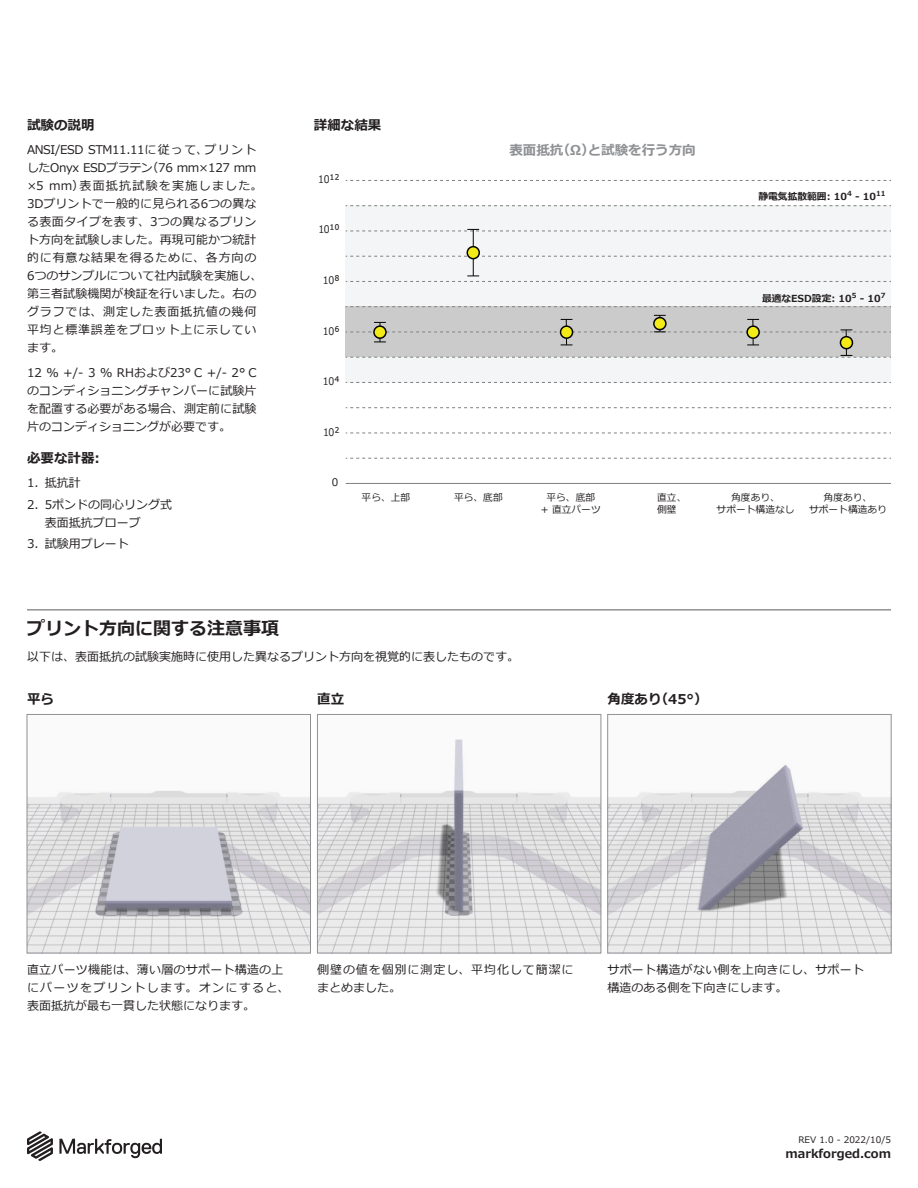
<style>
.page{position:relative;width:918px;height:1188px;background:#fff}
.page>*{position:absolute;margin:0;border:0;box-sizing:border-box;transform-origin:0 0}
.Section_Header{font:700 18px "Meiryo";color:#231f20}
.Subhead{font:700 13.5px "Meiryo";color:#231f20}
.Subhead-2{font:700 13.5px "Meiryo";color:#8f9194}
.Body{font:12px/18px "Meiryo";letter-spacing:.005em;color:#231f20}
.Body-2{font:12px/18px "Meiryo";letter-spacing:.075em;color:#231f20}
.t1{font:700 12px "Meiryo";color:#231f20}
.t2{font:10.5px "Meiryo";letter-spacing:-.03em;color:#231f20;scale:.9 1}
.t3{font:10.5px "Meiryo";letter-spacing:-.03em;color:#231f20}
.t4{font:9.75px/12px "Meiryo";color:#231f20;text-align:center}
.t5{font:700 9.75px "Meiryo";color:#231f20}
.t6{font:9px "Meiryo";color:#231f20}
.s1{font-size:12px}
</style>
<div class="page">
<div style="left:346px;top:205px;width:545px;height:177px;background:#f4f5f6"></div>
<div style="left:346px;top:307px;width:545px;height:50px;background:#cbcbcb"></div>
<hr style="left:346px;top:483px;width:545px;height:1px;background:#808180">
<svg style="left:346px;top:433px;width:545px;height:1px"></svg>
<svg style="left:346px;top:382px;width:545px;height:1px"></svg>
<svg style="left:346px;top:180px;width:545px;height:1px"></svg>
<svg style="left:346px;top:205px;width:545px;height:1px"></svg>
<svg style="left:346px;top:256px;width:545px;height:1px"></svg>
<svg style="left:346px;top:306px;width:545px;height:1px"></svg>
<svg style="left:346px;top:407px;width:545px;height:1px"></svg>
<svg style="left:346px;top:458px;width:545px;height:1px"></svg>
<svg style="left:346px;top:229px;width:545px;height:3px"></svg>
<svg style="left:346px;top:276px;width:545px;height:6px"></svg>
<hr style="left:473px;top:229px;width:1px;height:47px;background:#040503">
<div style="left:467px;top:247px;width:12px;height:12px;background:#f2eb17;border-radius:50%"></div>
<div style="left:467px;top:246px;width:13px;height:13px;border:2px solid #040503;border-radius:50%"></div>
<svg style="left:346px;top:315px;width:545px;height:43px"></svg>
<div style="left:654px;top:318px;width:12px;height:12px;background:#f2eb17;border-radius:50%"></div>
<div style="left:653px;top:317px;width:14px;height:13px;border:2px solid #040503;border-radius:50%"></div>
<hr style="left:27px;top:609px;width:864px;height:2px;background:#8f9194">
<img style="left:29px;top:790px;width:280px;height:161px">
<div style="left:27px;top:714px;width:284px;height:239px;border:1px solid #8f9194"></div>
<img style="left:319px;top:739px;width:280px;height:212px">
<div style="left:317px;top:714px;width:284px;height:239px;border:1px solid #8f9194"></div>
<img style="left:610px;top:764px;width:279px;height:187px">
<div style="left:608px;top:714px;width:283px;height:239px;border:1px solid #8f9194"></div>
<svg style="left:27px;top:1131px;width:135px;height:30px"></svg>
<p class="Subhead" style="left:27px;top:116px;width:69px">試験の説明</p>
<p class="Body" style="left:27px;top:141px;width:237px">ANSI/ESD STM11.11に従って、プリントしたOnyx ESDプラテン（76 mm×127 mm ×5 mm）表面抵抗試験を実施しました。<br>3Dプリントで一般的に見られる6つの異なる表面タイプを表す、3つの異なるプリント方向を試験しました。再現可能かつ統計的に有意な結果を得るために、各方向の<br>6つのサンプルについて社内試験を実施し、第三者試験機関が検証を行いました。右のグラフでは、測定した表面抵抗値の幾何平均と標準誤差をプロット上に示しています。</p>
<p class="Body" style="left:27px;top:364px;width:231px;text-align:justify">12 % +/- 3 % RHおよび23° C +/- 2° Cのコンディショニングチャンバーに試験片を配置する必要がある場合、測定前に試験片のコンディショニングが必要です。</p>
<p class="Subhead" style="left:27px;top:449px;width:74px">必要な計器:</p>
<p class="Body" style="left:27px;top:474px;width:55px">1. 抵抗計</p>
<p class="Body" style="left:45px;top:496px;width:129px;text-indent:-18px">2. 5ポンドの同心リング式表面抵抗プローブ</p>
<p class="Body" style="left:27px;top:535px;width:103px">3. 試験用プレート</p>
<p class="Subhead" style="left:314px;top:116px;width:69px">詳細な結果</p>
<p class="t2" style="left:318px;top:172px;width:25px">10<span class="s1">¹²</span></p>
<p class="t2" style="left:318px;top:222px;width:25px">10<span class="s1">¹⁰</span></p>
<p class="t2" style="left:323px;top:273px;width:20px">10<span class="s1">⁸</span></p>
<p class="t2" style="left:323px;top:323px;width:20px">10<span class="s1">⁶</span></p>
<p class="t2" style="left:323px;top:374px;width:20px">10<span class="s1">⁴</span></p>
<p class="t2" style="left:323px;top:425px;width:20px">10<span class="s1">²</span></p>
<p class="t3" style="left:332px;top:475px;width:8px">0</p>
<p class="Subhead-2" style="left:509px;top:141px;width:188px">表面抵抗（Ω）と試験を行う方向</p>
<p class="t5" style="left:758px;top:190px;width:129px">静電気拡散範囲: 10<sup>4</sup> - 10<sup>11</sup></p>
<p class="t5" style="left:762px;top:292px;width:125px">最適なESD設定: 10<sup>5</sup> - 10<sup>7</sup></p>
<p class="t4" style="left:362px;top:492px;width:50px">平ら、上部</p>
<p class="t4" style="left:454px;top:492px;width:50px">平ら、底部</p>
<p class="t4" style="left:541px;top:492px;width:61px">平ら、底部<br>+ 直立パーツ</p>
<p class="t4" style="left:657px;top:492px;width:31px;text-align:left">直立、側壁</p>
<p class="t4" style="left:717px;top:492px;width:79px">角度あり、<br>サポート構造なし</p>
<p class="t4" style="left:809px;top:492px;width:79px">角度あり、<br>サポート構造あり</p>
<p class="Section_Header" style="left:27px;top:616px;width:253px">プリント方向に関する注意事項</p>
<p class="Body" style="left:27px;top:648px;width:493px">以下は、表面抵抗の試験実施時に使用した異なるプリント方向を視覚的に表したものです。</p>
<p class="Subhead" style="left:317px;top:690px;width:28px">直立</p>
<p class="Subhead" style="left:27px;top:690px;width:28px">平ら</p>
<p class="Subhead" style="left:608px;top:690px;width:102px">角度あり（45°）</p>
<p class="Body" style="left:27px;top:961px;width:264px">直立パーツ機能は、薄い層のサポート構造の上にパーツをプリントします。オンにすると、表面抵抗が最も一貫した状態になります。</p>
<p class="Body-2" style="left:317px;top:961px;width:258px">側壁の値を個別に測定し、平均化して簡潔にまとめました。</p>
<p class="Body" style="left:608px;top:961px;width:258px">サポート構造がない側を上向きにし、サポート構造のある側を下向きにします。</p>
<p class="t6" style="left:798px;top:1134px;width:94px">REV 1.0 - 2022/10/5</p>
<p class="t1" style="left:786px;top:1146px;width:107px">markforged.com</p>
</div>
